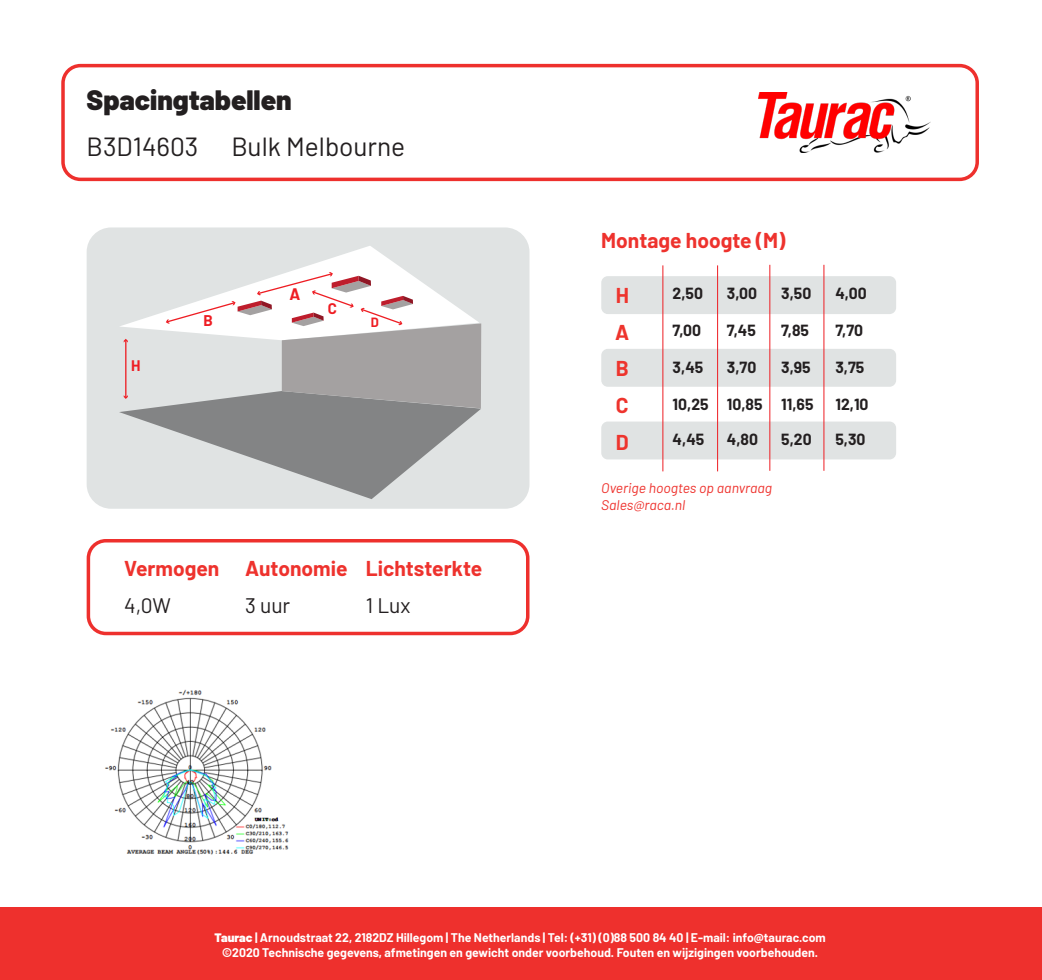
<style>
.page{position:relative;width:1042px;height:980px;background:#fff}
.page>*{position:absolute;margin:0;border:0;box-sizing:border-box;transform-origin:0 0}
.t1{font:900 28px "Barlow";color:#231f20}
.t2{font:26.25px "Barlow";color:#231f20}
.t3{font:700 21px "Barlow";color:#ee322d}
.t4{font:21px "Barlow";color:#231f20}
.t5{font:700 21px/36.8px "Barlow";color:#ee342d;text-align:justify}
.t6{font:700 16.28px "Barlow";color:#ee1d23}
.t7{font:700 15.75px "Barlow";color:#231f20}
.t8{font:700 15.22px "Barlow";color:#ee1d23}
.t9{font:700 15.05px "Barlow";color:#ee1d23}
.t10{font:700 14.88px "Barlow";color:#ee1d23}
.t11{font:italic 14px/16.8px "Barlow";color:#ee322d}
.t12{font:700 13.12px "Barlow";color:#ee1d23}
.t13{font:700 12.25px/14.7px "Barlow";color:#fff;text-align:center}
.s1{font-weight:900}
</style>
<div class="page">
<div style="left:0;top:907px;width:1042px;height:73px;background:#ee302d"></div>
<div style="left:87px;top:227px;width:442px;height:282px;background:#e0e3e3;border-radius:25px"></div>
<svg style="left:119px;top:246px;width:362px;height:253px"></svg>
<div style="left:601px;top:276px;width:295px;height:38px;background:#e0e3e3;border-radius:7px"></div>
<div style="left:601px;top:349px;width:295px;height:38px;background:#e0e3e3;border-radius:7px"></div>
<div style="left:601px;top:422px;width:295px;height:37px;background:#e0e3e3;border-radius:7px"></div>
<hr style="left:717px;top:265px;width:1px;height:206px;background:#ee1d23">
<hr style="left:769px;top:265px;width:1px;height:206px;background:#ee1d23">
<hr style="left:823px;top:265px;width:1px;height:206px;background:#ee1d23">
<hr style="left:662px;top:265px;width:1px;height:206px;background:#ee1d23">
<div style="left:61px;top:64px;width:918px;height:117px;border:4px solid #ee302d;border-radius:18px"></div>
<div style="left:87px;top:539px;width:442px;height:96px;border:4px solid #ee302d;border-radius:18px"></div>
<img style="left:758px;top:93px;width:173px;height:59px">
<img style="left:105px;top:689px;width:184px;height:166px">
<h1 class="t1" style="left:87px;top:79px;width:206px">Spacingtabellen</h1>
<p class="t2" style="left:87px;top:127px;width:113px">B3D14603</p>
<p class="t2" style="left:231px;top:127px;width:175px">Bulk Melbourne</p>
<p class="t10" style="left:131px;top:355px;width:11px">H</p>
<p class="t8" style="left:204px;top:309px;width:11px">B</p>
<h3 class="t6" style="left:290px;top:282px;width:12px">A</h3>
<p class="t9" style="left:328px;top:298px;width:11px">C</p>
<p class="t12" style="left:371px;top:313px;width:10px">D</p>
<h3 class="t3" style="left:124px;top:553px;width:359px">Vermogen Autonomie Lichtsterkte</h3>
<p class="t4" style="left:124px;top:590px;width:48px">4,0W</p>
<h3 class="t4" style="left:245px;top:590px;width:47px">3 uur</h3>
<h3 class="t4" style="left:366px;top:590px;width:46px">1 Lux</h3>
<h3 class="t3" style="left:601px;top:225px;width:186px">Montage hoogte (M)</h3>
<h3 class="t5" style="left:615px;top:275px;width:16px">H A B C D</h3>
<p class="t7" style="left:672px;top:282px;width:32px">2,50</p>
<p class="t7" style="left:672px;top:319px;width:30px">7,00</p>
<p class="t7" style="left:672px;top:355px;width:32px">3,45</p>
<p class="t7" style="left:727px;top:282px;width:32px">3,00</p>
<p class="t7" style="left:727px;top:319px;width:30px">7,45</p>
<p class="t7" style="left:727px;top:355px;width:31px">3,70</p>
<p class="t7" style="left:781px;top:282px;width:32px">3,50</p>
<p class="t7" style="left:781px;top:319px;width:29px">7,85</p>
<p class="t7" style="left:781px;top:355px;width:31px">3,95</p>
<p class="t7" style="left:835px;top:282px;width:33px">4,00</p>
<p class="t7" style="left:835px;top:319px;width:29px">7,70</p>
<p class="t7" style="left:835px;top:355px;width:30px">3,75</p>
<p class="t7" style="left:672px;top:392px;width:38px">10,25</p>
<p class="t7" style="left:727px;top:392px;width:37px">10,85</p>
<p class="t7" style="left:781px;top:392px;width:34px">11,65</p>
<p class="t7" style="left:835px;top:392px;width:35px">12,10</p>
<p class="t7" style="left:672px;top:427px;width:33px">4,45</p>
<p class="t7" style="left:727px;top:427px;width:33px">4,80</p>
<p class="t7" style="left:781px;top:427px;width:32px">5,20</p>
<p class="t7" style="left:835px;top:427px;width:32px">5,30</p>
<p class="t11" style="left:601px;top:478px;width:172px">Overige hoogtes op aanvraag<br>Sales@raca.nl</p>
<p class="t13" style="left:214px;top:929px;width:613px"><span class="s1">Taurac</span> | Arnoudstraat 22, 2182DZ Hillegom | The Netherlands | Tel: (+31) (0)88 500 84 40 | E-mail: info@taurac.com ©2020 Technische gegevens, afmetingen en gewicht onder voorbehoud. Fouten en wijzigingen voorbehouden.</p>
</div>
